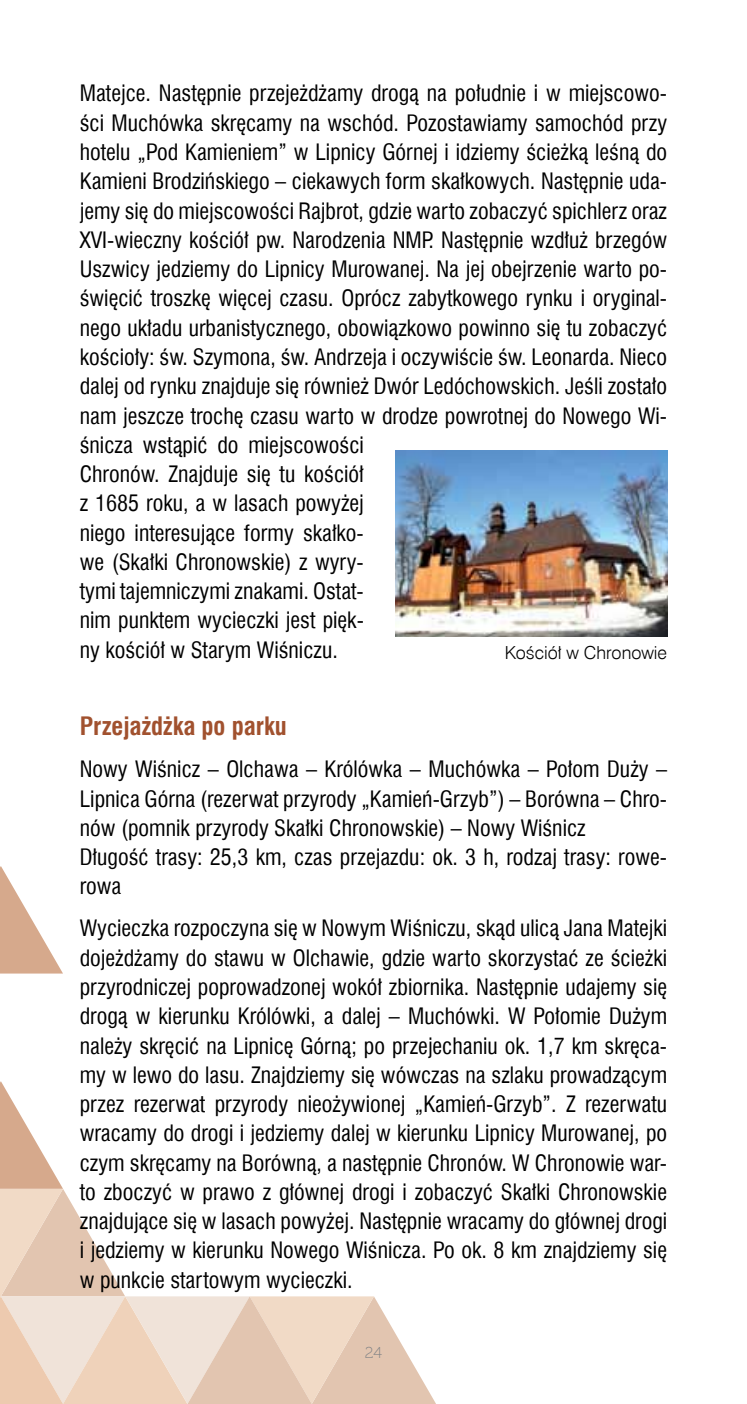
<style>
.page{position:relative;width:747px;height:1404px;background:#fff}
.page>*{position:absolute;margin:0;border:0;box-sizing:border-box;transform-origin:0 0}
.t1{font:700 24.75px "Swis 721 Cn EU";color:#a1512e}
.t2{font:22.05px/29.2px "Swis 721 Cn EU";color:#000}
.t3{font:18px "Swis 721 Lt EU";color:#000}
.t4{font:15.75px "Museo 100";color:#808285}
</style>
<div class="page">
<svg style="left:0;top:866px;width:436px;height:537px"></svg>
<img style="left:395px;top:450px;width:271px;height:186px">
<p class="t2" style="left:80px;top:79px;width:588px">Matejce. Następnie przejeżdżamy drogą na południe i w miejscowo&shy;ści Muchówka skręcamy na wschód. Pozostawiamy samochód przy hotelu „Pod Kamieniem” w Lipnicy Górnej i idziemy ścieżką leśną do Kamieni Brodzińskiego – ciekawych form skałkowych. Następnie uda&shy;jemy się do miejscowości Rajbrot, gdzie warto zobaczyć spichlerz oraz XVI-wieczny kościół pw. Narodzenia NMP. Następnie wzdłuż brzegów Uszwicy jedziemy do Lipnicy Murowanej. Na jej obejrzenie warto po&shy;święcić troszkę więcej czasu. Oprócz zabytkowego rynku i oryginal&shy;nego układu urbanistycznego, obowiązkowo powinno się tu zobaczyć kościoły: św. Szymona, św. Andrzeja i oczywiście św. Leonarda. Nieco dalej od rynku znajduje się również Dwór Ledóchowskich. Jeśli zostało nam jeszcze trochę czasu warto w drodze powrotnej do Nowego Wi&shy;śnicza wstąpić do miejscowości<br>Chronów. Znajduje się tu kościół<br>z 1685 roku, a w lasach powyżej<br>niego interesujące formy skałko-<br>we (Skałki Chronowskie) z wyry-<br>tymi tajemniczymi znakami. Ostat-<br>nim punktem wycieczki jest pięk-<br>ny kościół w Starym Wiśniczu.</p>
<p class="t3" style="left:504px;top:641px;width:164px">Kościół w Chronowie</p>
<p class="t1" style="left:80px;top:711px;width:208px">Przejażdżka po parku</p>
<p class="t2" style="left:80px;top:754px;width:588px">Nowy Wiśnicz – Olchawa – Królówka – Muchówka – Połom Duży – Lipnica Górna (rezerwat przyrody „Kamień-Grzyb”) – Borówna – Chro&shy;nów (pomnik przyrody Skałki Chronowskie) – Nowy Wiśnicz<br>Długość trasy: 25,3 km, czas przejazdu: ok. 3 h, rodzaj trasy: rowe&shy;rowa</p>
<p class="t2" style="left:80px;top:913px;width:588px;text-align:justify">Wycieczka rozpoczyna się w Nowym Wiśniczu, skąd ulicą Jana Matejki dojeżdżamy do stawu w Olchawie, gdzie warto skorzystać ze ścieżki przyrodniczej poprowadzonej wokół zbiornika. Następnie udajemy się drogą w kierunku Królówki, a dalej – Muchówki. W Połomie Dużym należy skręcić na Lipnicę Górną; po przejechaniu ok. 1,7 km skręca&shy;my w lewo do lasu. Znajdziemy się wówczas na szlaku prowadzącym przez rezerwat przyrody nieożywionej „Kamień-Grzyb”. Z rezerwatu wracamy do drogi i jedziemy dalej w kierunku Lipnicy Murowanej, po czym skręcamy na Borówną, a następnie Chronów. W Chronowie war&shy;to zboczyć w prawo z głównej drogi i zobaczyć Skałki Chronowskie znajdujące się w lasach powyżej. Następnie wracamy do głównej drogi i jedziemy w kierunku Nowego Wiśnicza. Po ok. 8 km znajdziemy się w punkcie startowym wycieczki.</p>
<p class="t4" style="left:365px;top:1344px;width:19px">24</p>
</div>
